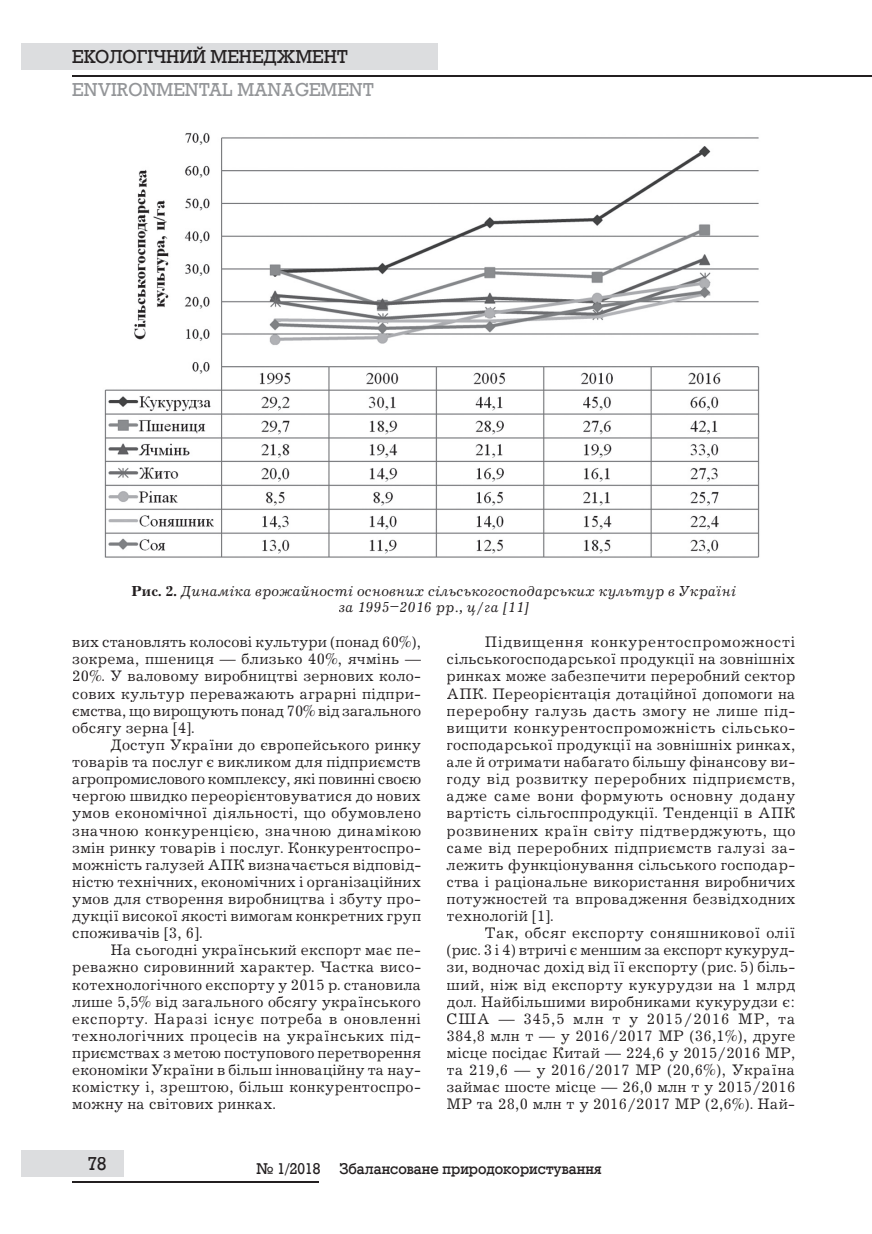
<style>
.page{position:relative;width:872px;height:1234px;background:#fff}
.page>*{position:absolute;margin:0;border:0;box-sizing:border-box;transform-origin:0 0}
.t1{font:18px "DIA Rodeo";color:#231f20}
.t2{font:18px "DIA Rodeo";color:#939598}
.t3{font:15.75px/17.1px "Journal C";letter-spacing:.015em;color:#231f20;text-align:justify}
.t4{font:italic 15px/15.9px "Journal C";letter-spacing:.015em;color:#231f20;text-align:center}
.t5{font:15px "DIA Rodeo";color:#231f20}
.s1{font-weight:700;font-style:normal}
.s2{font-style:normal}
</style>
<div class="page">
<div style="left:21px;top:1149px;width:102px;height:27px;background:#dcdddf"></div>
<hr style="left:72px;top:1180px;width:247px;height:2px;background:#231f20">
<hr style="left:72px;top:75px;width:800px;height:2px;background:#231f20">
<div style="left:21px;top:43px;width:417px;height:27px;background:#dcdddf"></div>
<img style="left:104px;top:133px;width:656px;height:425px">
<p class="t1" style="left:72px;top:46px;width:277px">ЕКОЛОГІЧНИЙ МЕНЕДЖМЕНТ</p>
<p class="t2" style="left:72px;top:79px;width:303px">ENVIRONMENTAL MANAGEMENT</p>
<p class="t4" style="left:131px;top:584px;width:606px"><span class="s1">Рис. 2.</span> Динаміка врожайності основних сільськогосподарських культур в Україні за 1995–2016 рр., ц<span class="s2">/</span>га [11]</p>
<p class="t3" style="left:72px;top:634px;width:350px">вих становлять колосові культури (понад 60%), зокрема, пшениця — близько 40%, ячмінь — 20%. У валовому виробництві зернових коло&shy;сових культур переважають аграрні підпри&shy;ємства, що вирощують понад 70% від загального обсягу зерна [4].</p>
<p class="t3" style="left:72px;top:736px;width:350px;text-indent:38px">Доступ України до європейського ринку товарів та послуг є викликом для підприємств агропромислового комплексу, які повинні своєю чергою швидко переорієнтовуватися до нових умов економічної діяльності, що обумовлено значною конкуренцією, значною динамікою змін ринку товарів і послуг. Конкурентоспро&shy;можність галузей АПК визначається відповід&shy;ністю технічних, економічних і організаційних умов для створення виробництва і збуту про&shy;дукції високої якості вимогам конкретних груп споживачів [3, 6].</p>
<p class="t3" style="left:72px;top:941px;width:350px;text-indent:38px">На сьогодні український експорт має пе&shy;реважно сировинний характер. Частка висо&shy;котехнологічного експорту у 2015 р. становила лише 5,5% від загального обсягу українського експорту. Наразі існує потреба в оновленні технологічних процесів на українських під&shy;приємствах з метою поступового перетворення економіки України в більш інноваційну та нау&shy;комістку і, зрештою, більш конкурентоспро&shy;можну на світових ринках.</p>
<p class="t3" style="left:446px;top:634px;width:350px;text-indent:38px">Підвищення конкурентоспроможності сільськогосподарської продукції на зовнішніх ринках може забезпечити переробний сектор АПК. Переорієнтація дотаційної допомоги на переробну галузь дасть змогу не лише під&shy;вищити конкурентоспроможність сільсько&shy;господарської продукції на зовнішніх ринках, але й отримати набагато більшу фінансову ви&shy;году від розвитку переробних підприємств, адже саме вони формують основну додану вартість сільгосппродукції. Тенденції в АПК розвинених країн світу підтверджують, що саме від переробних підприємств галузі за&shy;лежить функціо нування сільського господар&shy;ства і раціональне використання виробничих потужностей та впровадження безвідходних технологій [1].</p>
<p class="t3" style="left:446px;top:924px;width:350px;text-indent:38px">Так, обсяг експорту соняшникової олії (рис. 3 і 4) втричі є меншим за експорт кукуруд&shy;зи, водночас дохід від її експорту (рис. 5) біль&shy;ший, ніж від експорту кукурудзи на 1 млрд дол. Найбільшими виробниками кукурудзи є:<br>США — 345,5 млн т у 2015/2016 МР, та 384,8 млн т — у 2016/2017 МР (36,1%), друге місце посідає Китай — 224,6 у 2015/2016 МР, та 219,6 — у 2016/2017 МР (20,6%), Україна займає шосте місце — 26,0 млн т у 2015/2016<br>МР та 28,0 млн т у 2016/2017 МР (2,6%). Най-</p>
<p class="t1" style="left:88px;top:1153px;width:20px">78</p>
<p class="t5" style="left:256px;top:1160px;width:65px">№ 1/2018</p>
<p class="t5" style="left:339px;top:1160px;width:264px">Збалансоване природокористування</p>
</div>
